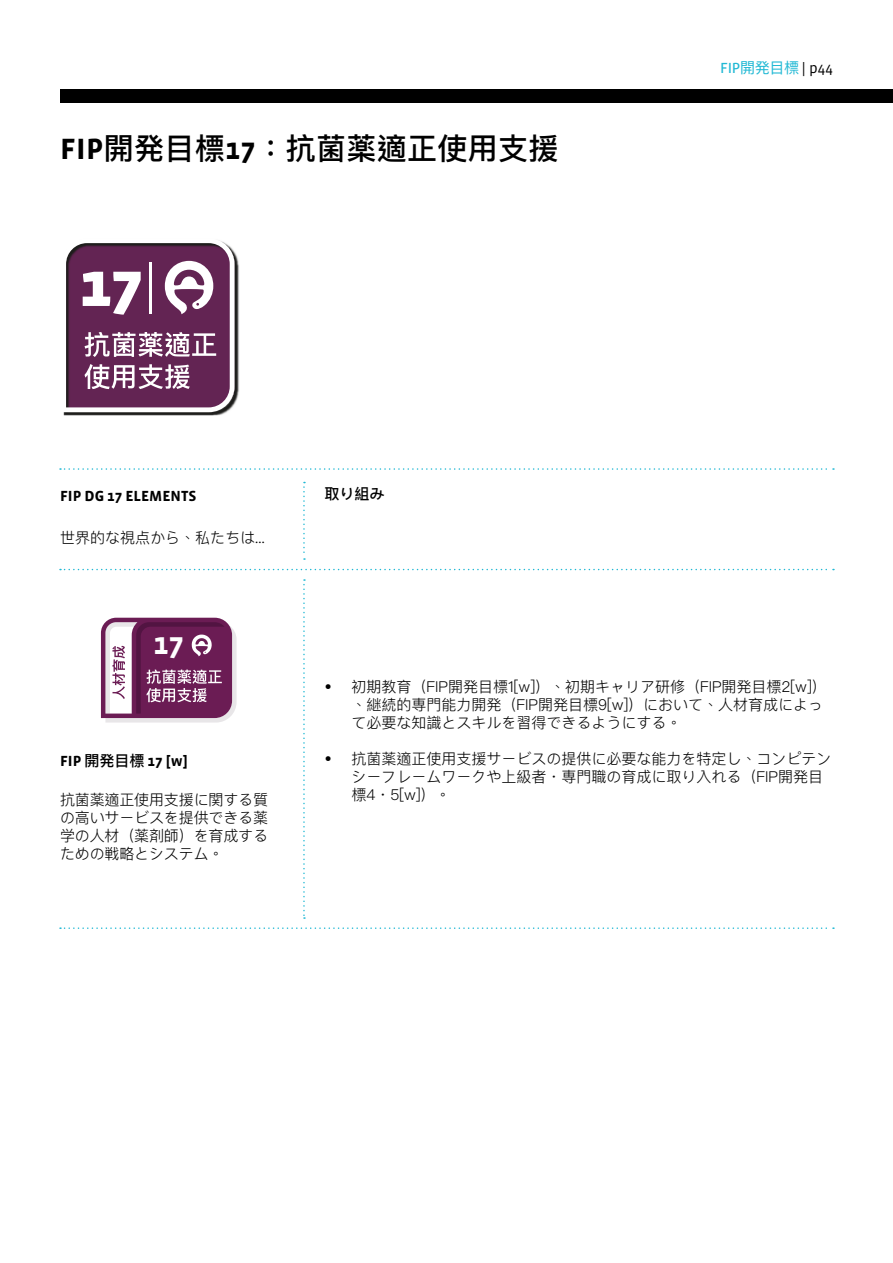
<style>
.page{position:relative;width:893px;height:1263px;background:#fff}
.page>*{position:absolute;margin:0;border:0;box-sizing:border-box;transform-origin:0 0}
.t1{font:900 62.85px "Vista Sans OTCE";color:#fff}
.t2{font:700 30.75px "Vista Sans OTCE";color:#fff}
.t3{font:500 30px "Ping Fang HK";letter-spacing:.01em;color:#000}
.t4{font:300 15px/18px "Ping Fang HK";color:#000}
.t5{font:700 15px "Vista Sans OTCE";color:#000}
.t6{font:15px "Ping Fang TC";color:#1fb8d4}
.t7{font:500 15px "Ping Fang HK";color:#000}
.s1{font-family:"Vista Sans OTCE";font-weight:700}
.s2{font-family:"Vista Sans OTCE";font-weight:400}
.s3{font-family:"Vista Sans OTCE"}
.s4{font-family:"Vista Sans OTCE";color:#000}
.s5{font-family:"Ping Fang HK";font-weight:500}
</style>
<div class="page">
<img style="left:64px;top:252px;width:175px;height:163px">
<svg style="left:64px;top:240px;width:171px;height:172px"></svg>
<svg style="left:60px;top:468px;width:774px;height:2px"></svg>
<svg style="left:60px;top:927px;width:774px;height:2px"></svg>
<svg style="left:60px;top:569px;width:774px;height:1px"></svg>
<svg style="left:303px;top:482px;width:2px;height:78px"></svg>
<svg style="left:303px;top:579px;width:2px;height:340px"></svg>
<div style="left:60px;top:89px;width:833px;height:14px;background:#000"></div>
<svg style="left:101px;top:618px;width:136px;height:104px"></svg>
<h3 class="t3" style="left:60px;top:129px;width:500px"><span class="s1">FIP</span>開発目標<span class="s1">17</span>：抗菌薬適正使用支援</h3>
<h1 class="t1" style="left:69px;top:250px;width:75px">1717</h1>
<p class="t5" style="left:60px;top:487px;width:138px">FIP DG 17 ELEMENTS</p>
<p class="t4" style="left:60px;top:528px;width:206px">世界的な視点から、私たちは<span class="s2">…</span></p>
<h2 class="t2" style="left:153px;top:626px;width:32px">17</h2>
<p class="t7" style="left:324px;top:484px;width:61px">取り組み</p>
<p class="t6" style="left:720px;top:58px;width:114px"><span class="s3">FIP</span>開発目標 <span class="s4">| p44</span></p>
<p class="t5" style="left:60px;top:752px;width:129px">FIP <span class="s5">開発目標</span> 17 [w]</p>
<p class="t4" style="left:60px;top:790px;width:210px;text-align:justify">抗菌薬適正使用支援に関する質の高いサービスを提供できる薬学の人材（薬剤師）を育成するための戦略とシステム。</p>
<p class="t4" style="left:351px;top:677px;width:477px;text-indent:-27px">• 初期教育（FIP開発目標1[w]）、初期キャリア研修（FIP開発目標2[w]）、継続的専門能力開発（FIP開発目標9[w]）において、人材育成によって必要な知識とスキルを習得できるようにする。</p>
<p class="t4" style="left:351px;top:749px;width:482px;text-indent:-27px">• 抗菌薬適正使用支援サービスの提供に必要な能力を特定し、コンピテンシーフレームワークや上級者・専門職の育成に取り入れる（FIP開発目標4・5[w]）。</p>
</div>
